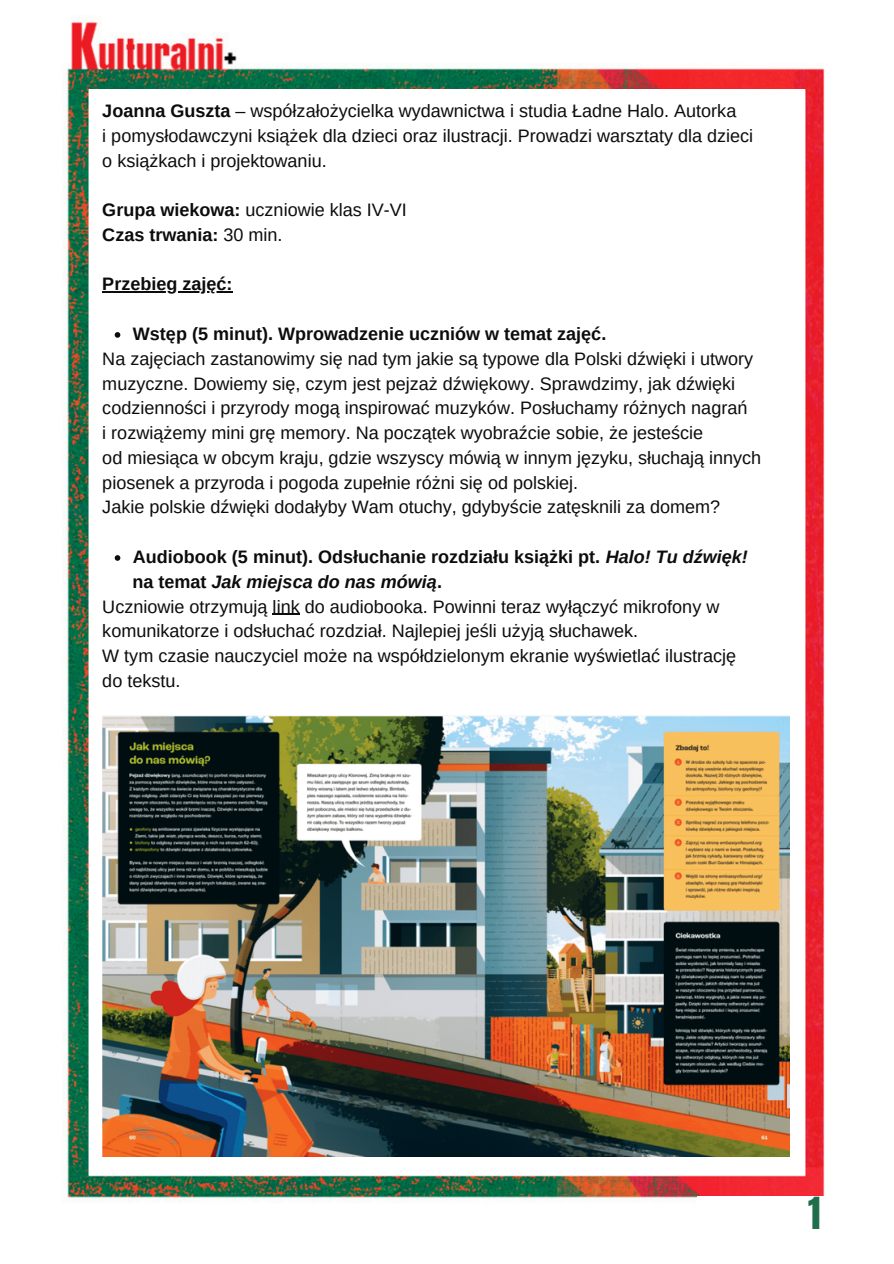
<style>
.page{position:relative;width:894px;height:1264px;background:#fff}
.page>*{position:absolute;margin:0;border:0;box-sizing:border-box;transform-origin:0 0}
.t1{font:37.5px "Anton";color:#216f4a}
.t2{font:18px/24.8px "Arimo";color:#0c0b0d}
.t3{font:700 18px "Arimo";color:#0c0b0d}
.t4{font:italic 700 18px "Arimo";color:#0c0b0d}
.s1{font-weight:700}
.s2{font-weight:400}
.s3{font-style:italic}
.s4{font-style:normal}
</style>
<div class="page">
<img style="left:67px;top:22px;width:758px;height:1176px">
<div style="left:89px;top:89px;width:715px;height:1086px;background:#fff"></div>
<div style="left:697px;top:1196px;width:157px;height:40px;background:#fff"></div>
<img style="left:102px;top:715px;width:687px;height:441px">
<svg style="left:115px;top:332px;width:5px;height:6px"></svg>
<svg style="left:115px;top:555px;width:5px;height:6px"></svg>
<hr style="left:102px;top:291px;width:130px;height:2px;background:#0c0b0d">
<hr style="left:272px;top:613px;width:27px;height:2px;background:#0c0b0d">
<p class="t2" style="left:102px;top:98px;width:635px"><span class="s1">Joanna Guszta</span> – współzałożycielka wydawnictwa i studia Ładne Halo. Autorka</p>
<p class="t2" style="left:102px;top:123px;width:652px">i pomysłodawczyni książek dla dzieci oraz ilustracji. Prowadzi warsztaty dla dzieci</p>
<p class="t2" style="left:102px;top:148px;width:226px">o książkach i projektowaniu.</p>
<p class="t2" style="left:102px;top:197px;width:306px"><span class="s1">Grupa wiekowa:</span> uczniowie klas IV-VI</p>
<p class="t3" style="left:102px;top:224px;width:182px">Czas trwania: <span class="s2">30 min.</span></p>
<p class="t3" style="left:102px;top:274px;width:132px">Przebieg zajęć:</p>
<p class="t3" style="left:133px;top:324px;width:474px">Wstęp (5 minut). Wprowadzenie uczniów w temat zajęć.</p>
<p class="t2" style="left:102px;top:346px;width:652px">Na zajęciach zastanowimy się nad tym jakie są typowe dla Polski dźwięki i utwory muzyczne. Dowiemy się, czym jest pejzaż dźwiękowy. Sprawdzimy, jak dźwięki codzienności i przyrody mogą inspirować muzyków. Posłuchamy różnych nagrań</p>
<p class="t2" style="left:102px;top:420px;width:602px">i rozwiążemy mini grę memory. Na początek wyobraźcie sobie, że jesteście</p>
<p class="t2" style="left:102px;top:445px;width:660px">od miesiąca w obcym kraju, gdzie wszyscy mówią w innym języku, słuchają innych piosenek a przyroda i pogoda zupełnie różni się od polskiej.</p>
<p class="t2" style="left:102px;top:495px;width:619px">Jakie polskie dźwięki dodałyby Wam otuchy, gdybyście zatęsknili za domem?</p>
<p class="t3" style="left:133px;top:546px;width:616px">Audiobook (5 minut). Odsłuchanie rozdziału książki pt. <span class="s3">Halo! Tu dźwięk!</span></p>
<p class="t4" style="left:132px;top:571px;width:311px"><span class="s4">na temat</span> Jak miejsca do nas mówią<span class="s4">.</span></p>
<p class="t2" style="left:102px;top:594px;width:618px">Uczniowie otrzymują link do audiobooka. Powinni teraz wyłączyć mikrofony w komunikatorze i odsłuchać rozdział. Najlepiej jeśli użyją słuchawek.</p>
<p class="t2" style="left:102px;top:643px;width:635px">W tym czasie nauczyciel może na współdzielonym ekranie wyświetlać ilustrację</p>
<p class="t2" style="left:102px;top:668px;width:80px">do tekstu.</p>
<p class="t1" style="left:807px;top:1186px;width:14px">1</p>
</div>
